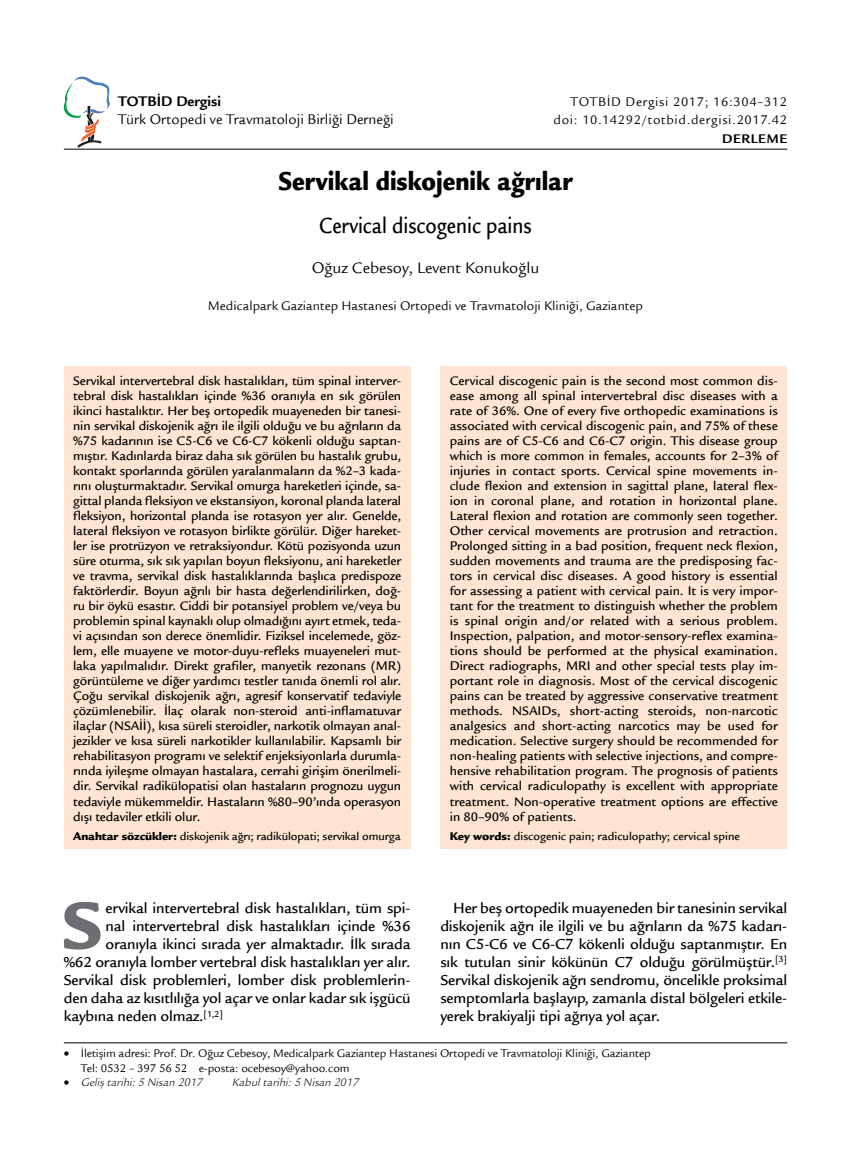
<style>
.page{position:relative;width:851px;height:1149px;background:#fff}
.page>*{position:absolute;margin:0;border:0;box-sizing:border-box;transform-origin:0 0}
.t1{font:900 72.6px "Legacy Sans Std";color:#6d6e71}
.t2{font:900 28.5px "Legacy Sans Std";color:#000;scale:.85 1}
.t3{font:500 24px "Legacy Sans Std";color:#000;scale:.85 1}
.t4{font:16.5px "Legacy Sans Std";color:#000}
.t5{font:500 15.75px/18.1px "Legacy Sans Std";letter-spacing:-.01em;color:#000;text-align:justify}
.t6{font:15px "Legacy Sans Std";color:#000}
.t7{font:700 15px "Legacy Sans Std";color:#000}
.t8{font:500 13.5px/15px "Legacy Sans Std";color:#000;text-align:justify}
.t9{font:13.5px "Legacy Sans Std";color:#000}
.t10{font:13.5px/18.5px "Legacy Sans Std";letter-spacing:.05em;color:#000;text-align:right}
.t11{font:700 13.5px "Legacy Sans Std";letter-spacing:.05em;color:#000}
.t12{font:12px/14.4px "Legacy Sans Std";letter-spacing:-.01em;color:#000}
.t13{font:500 12px "Legacy Sans Std";color:#000}
.t14{font:italic 12px "ITC Legacy Sans Std";color:#000}
.s1{font-weight:900}
</style>
<div class="page">
<hr style="left:64px;top:149px;width:723px;height:1px;background:#000">
<hr style="left:64px;top:1042px;width:723px;height:1px;background:#000">
<svg style="left:64px;top:77px;width:46px;height:70px"></svg>
<div style="left:64px;top:366px;width:346px;height:483px;background:#fee5d3"></div>
<div style="left:440px;top:366px;width:347px;height:483px;background:#fee5d3"></div>
<p class="t7" style="left:118px;top:93px;width:104px">TOTBİD Dergisi</p>
<p class="t6" style="left:118px;top:111px;width:277px">Türk Ortopedi ve Travmatoloji Birliği Derneği</p>
<p class="t10" style="left:553px;top:92px;width:235px">TOTBİD Dergisi 2017; 16:304–312 doi: 10.14292/totbid.dergisi.2017.42</p>
<p class="t11" style="left:722px;top:131px;width:67px">DERLEME</p>
<h2 class="t2" style="left:278px;top:164px;width:347px">Servikal diskojenik ağrılar</h2>
<h3 class="t3" style="left:319px;top:212px;width:251px">Cervical discogenic pains</h3>
<p class="t4" style="left:312px;top:258px;width:229px">Oğuz Cebesoy, Levent Konukoğlu</p>
<p class="t9" style="left:208px;top:298px;width:436px">Medicalpark Gaziantep Hastanesi Ortopedi ve Travmatoloji Kliniği, Gaziantep</p>
<p class="t8" style="left:73px;top:373px;width:329px">Servikal intervertebral disk hastalıkları, tüm spinal interver&shy;tebral disk hastalıkları içinde %36 oranıyla en sık görülen ikinci hastalıktır. Her beş ortopedik muayeneden bir tanesi&shy;nin servikal diskojenik ağrı ile ilgili olduğu ve bu ağrıların da %75 kadarının ise C5-C6 ve C6-C7 kökenli olduğu saptan&shy;mıştır. Kadınlarda biraz daha sık görülen bu hastalık grubu, kontakt sporlarında görülen yaralanmaların da %2–3 kada&shy;rını oluşturmaktadır. Servikal omurga hareketleri içinde, sa&shy;gittal planda fleksiyon ve ekstansiyon, koronal planda lateral fleksiyon, horizontal planda ise rotasyon yer alır. Genelde, lateral fleksiyon ve rotasyon birlikte görülür. Diğer hareket&shy;ler ise protrüzyon ve retraksiyondur. Kötü pozisyonda uzun süre oturma, sık sık yapılan boyun fleksiyonu, ani hareketler ve travma, servikal disk hastalıklarında başlıca predispoze faktörlerdir. Boyun ağrılı bir hasta değerlendirilirken, doğ&shy;ru bir öykü esastır. Ciddi bir potansiyel problem ve/veya bu problemin spinal kaynaklı olup olmadığını ayırt etmek, teda&shy;vi açısından son derece önemlidir. Fiziksel incelemede, göz&shy;lem, elle muayene ve motor-duyu-refleks muayeneleri mut&shy;laka yapılmalıdır. Direkt grafiler, manyetik rezonans (MR) görüntüleme ve diğer yardımcı testler tanıda önemli rol alır.<br>Çoğu servikal diskojenik ağrı, agresif konservatif tedaviyle çözümlenebilir. İlaç olarak non-steroid anti-inflamatuvar ilaçlar (NSAİİ), kısa süreli steroidler, narkotik olmayan anal&shy;jezikler ve kısa süreli narkotikler kullanılabilir. Kapsamlı bir rehabilitasyon programı ve selektif enjeksiyonlarla durumla&shy;rında iyileşme olmayan hastalara, cerrahi girişim önerilmeli&shy;dir. Servikal radikülopatisi olan hastaların prognozu uygun tedaviyle mükemmeldir. Hastaların %80–90’ında operasyon dışı tedaviler etkili olur.</p>
<p class="t13" style="left:73px;top:829px;width:329px"><span class="s1">Anahtar sözcükler:</span> diskojenik ağrı; radikülopati; servikal omurga</p>
<h1 class="t1" style="left:62px;top:882px;width:42px">S</h1>
<p class="t5" style="left:105px;top:898px;width:306px">ervikal intervertebral disk hastalıkları, tüm spi-</p>
<p class="t5" style="left:105px;top:916px;width:306px">nal intervertebral disk hastalıkları içinde %36</p>
<p class="t5" style="left:105px;top:934px;width:306px">oranıyla ikinci sırada yer almaktadır. İlk sırada</p>
<p class="t5" style="left:64px;top:952px;width:348px">%62 oranıyla lomber vertebral disk hastalıkları yer alır.</p>
<p class="t5" style="left:64px;top:970px;width:348px">Servikal disk problemleri, lomber disk problemlerin-</p>
<p class="t5" style="left:64px;top:988px;width:348px">den daha az kısıtlılığa yol açar ve onlar kadar sık işgücü</p>
<p class="t5" style="left:64px;top:1007px;width:160px">kaybına neden olmaz.<sup>[1,2]</sup></p>
<p class="t8" style="left:449px;top:373px;width:329px">Cervical discogenic pain is the second most common dis&shy;ease among all spinal intervertebral disc diseases with a rate of 36%. One of every five orthopedic examinations is associated with cervical discogenic pain, and 75% of these pains are of C5-C6 and C6-C7 origin. This disease group which is more common in females, accounts for 2–3% of injuries in contact sports. Cervical spine movements in&shy;clude flexion and extension in sagittal plane, lateral flex&shy;ion in coronal plane, and rotation in horizontal plane.<br>Lateral flexion and rotation are commonly seen together.<br>Other cervical movements are protrusion and retraction.<br>Prolonged sitting in a bad position, frequent neck flexion, sudden movements and trauma are the predisposing fac&shy;tors in cervical disc diseases. A good history is essential for assessing a patient with cervical pain. It is very impor&shy;tant for the treatment to distinguish whether the problem is spinal origin and/or related with a serious problem.<br>Inspection, palpation, and motor-sensory-reflex examina&shy;tions should be performed at the physical examination.<br>Direct radiographs, MRI and other special tests play im&shy;portant role in diagnosis. Most of the cervical discogenic pains can be treated by aggressive conservative treatment methods. NSAIDs, short-acting steroids, non-narcotic analgesics and short-acting narcotics may be used for medication. Selective surgery should be recommended for non-healing patients with selective injections, and compre&shy;hensive rehabilitation program. The prognosis of patients with cervical radiculopathy is excellent with appropriate treatment. Non-operative treatment options are effective in 80–90% of patients.</p>
<p class="t13" style="left:449px;top:829px;width:291px"><span class="s1">Key words:</span> discogenic pain; radiculopathy; cervical spine</p>
<p class="t5" style="left:440px;top:898px;width:348px;text-indent:13px">Her beş ortopedik muayeneden bir tanesinin servikal diskojenik ağrı ile ilgili ve bu ağrıların da %75 kadarı&shy;nın C5-C6 ve C6-C7 kökenli olduğu saptanmıştır. En sık tutulan sinir kökünün C7 olduğu görülmüştür.<sup>[3] </sup>Servikal diskojenik ağrı sendromu, öncelikle proksimal semptomlarla başlayıp, zamanla distal bölgeleri etkile&shy;yerek brakiyalji tipi ağrıya yol açar.</p>
<p class="t12" style="left:81px;top:1046px;width:571px;text-indent:-17px">• İletişim adresi: Prof. Dr. Oğuz Cebesoy, Medicalpark Gaziantep Hastanesi Ortopedi ve Travmatoloji Kliniği, Gaziantep<br>Tel: 0532 – 397 56 52 e-posta: ocebesoy@yahoo.com</p>
<p class="t14" style="left:64px;top:1075px;width:140px">• Geliş tarihi: 5 Nisan 2017</p>
<p class="t14" style="left:232px;top:1075px;width:128px">Kabul tarihi: 5 Nisan 2017</p>
</div>
